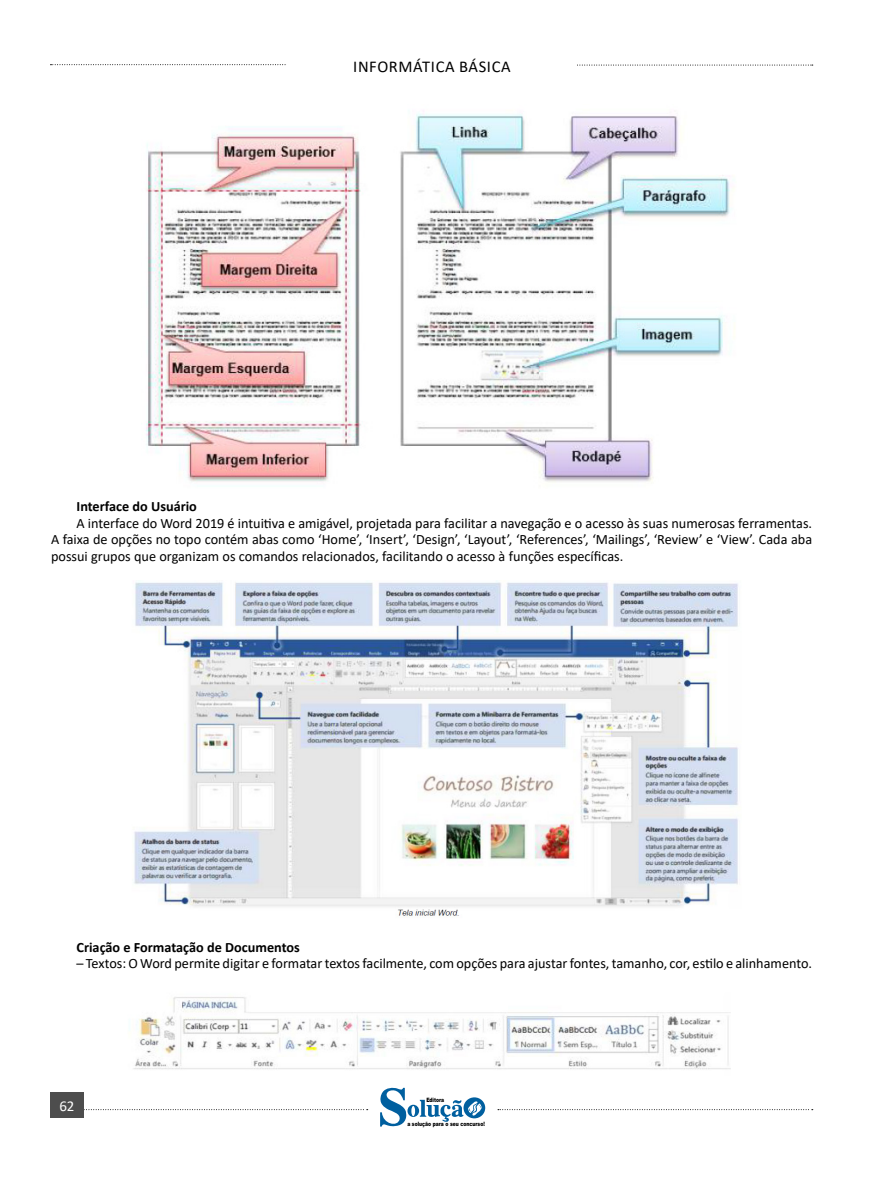
<style>
.page{position:relative;width:893px;height:1191px;background:#fff}
.page>*{position:absolute;margin:0;border:0;box-sizing:border-box;transform-origin:0 0}
.t1{font:16.5px "Calibri";letter-spacing:.04em;color:#000}
.t2{font:15px "Calibri";color:#fff}
.t3{font:14.25px/16.5px "Calibri";color:#000;text-align:justify}
.t4{font:700 14.25px "Calibri";color:#000}
.t5{font:900 6px "Arial";color:#000;scale:.76 1}
</style>
<div class="page">
<svg style="left:50px;top:64px;width:236px;height:1px"></svg>
<svg style="left:577px;top:65px;width:236px;height:1px"></svg>
<svg style="left:498px;top:1109px;width:315px;height:1px"></svg>
<svg style="left:84px;top:1109px;width:284px;height:1px"></svg>
<div style="left:50px;top:1092px;width:34px;height:26px;background:#4d4d4d"></div>
<svg style="left:380px;top:1087px;width:105px;height:40px"></svg>
<img style="left:145px;top:111px;width:590px;height:371px">
<img style="left:134px;top:580px;width:604px;height:337px">
<img style="left:133px;top:996px;width:598px;height:74px">
<p class="t1" style="left:353px;top:55px;width:159px">INFORMÁTICA BÁSICA</p>
<p class="t4" style="left:77px;top:496px;width:122px">Interface do Usuário</p>
<p class="t3" style="left:51px;top:514px;width:763px;text-indent:26px">A interface do Word 2019 é intuitiva e amigável, projetada para facilitar a navegação e o acesso às suas numerosas ferramentas.<br>A faixa de opções no topo contém abas como ‘Home’, ‘Insert’, ‘Design’, ‘Layout’, ‘References’, ‘Mailings’, ‘Review’ e ‘View’. Cada aba possui grupos que organizam os comandos relacionados, facilitando o acesso à funções específicas.</p>
<p class="t4" style="left:77px;top:937px;width:225px">Criação e Formatação de Documentos</p>
<p class="t3" style="left:77px;top:955px;width:737px">– Textos: O Word permite digitar e formatar textos facilmente, com opções para ajustar fontes, tamanho, cor, estilo e alinhamento.</p>
<p class="t2" style="left:56px;top:1097px;width:20px">6262</p>
<p class="t5" style="left:426px;top:1095px;width:25px">Editora</p>
<p class="t5" style="left:407px;top:1119px;width:103px">a solução para o seu concurso!</p>
</div>
